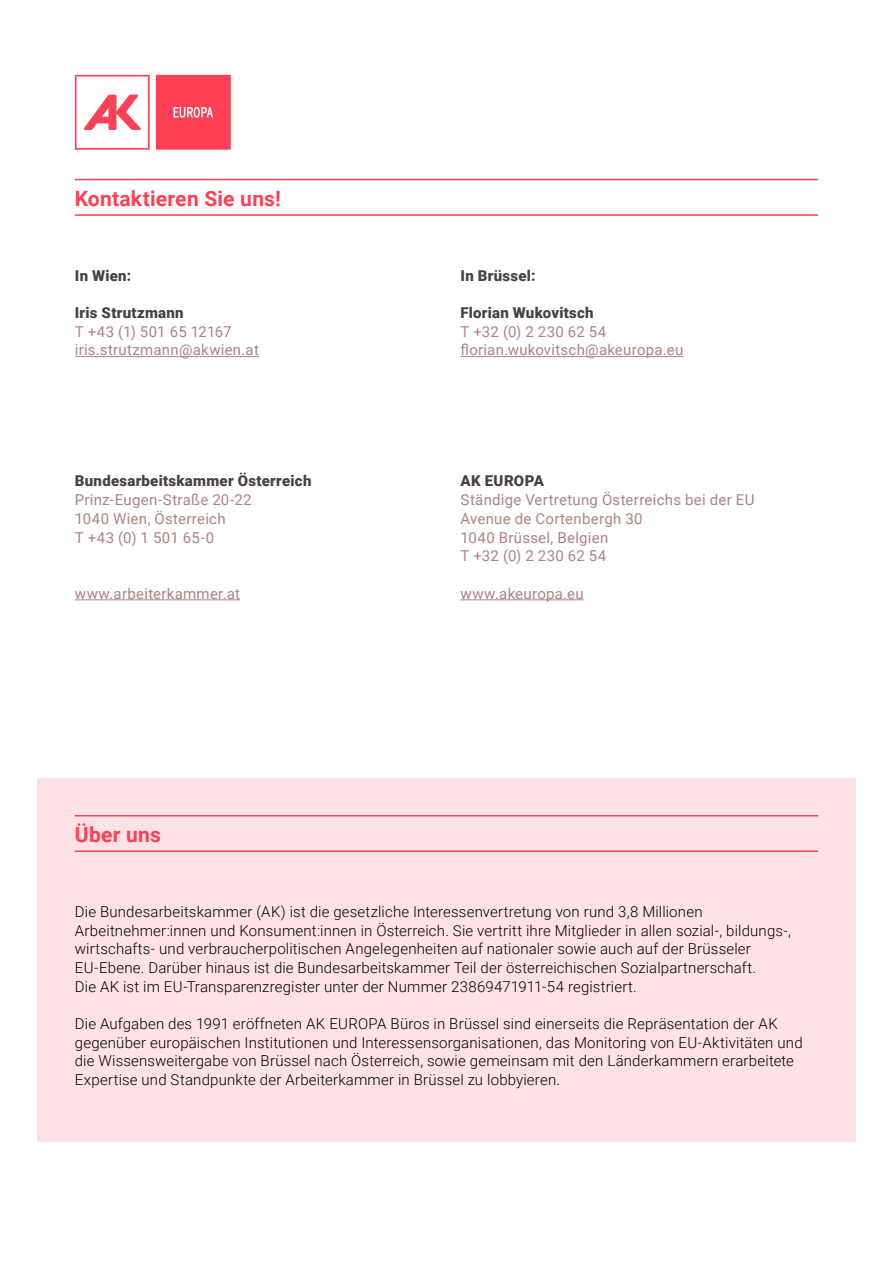
<style>
.page{position:relative;width:893px;height:1263px;background:#fff}
.page>*{position:absolute;margin:0;border:0;box-sizing:border-box;transform-origin:0 0}
.t1{font:700 21px "Roboto";letter-spacing:.01em;color:#ff4054}
.t2{font:300 15px/18.8px "Roboto";letter-spacing:.01em;color:#000}
.t3{font:15px/18.8px "Roboto";letter-spacing:.02em;color:#af8282}
.t4{font:900 15px "Roboto";letter-spacing:.02em;color:#484242}
</style>
<div class="page">
<div style="left:37px;top:778px;width:818px;height:363px;background:#ffe2e6"></div>
<hr style="left:75px;top:356px;width:184px;height:1px;background:#af8282">
<hr style="left:75px;top:599px;width:165px;height:1px;background:#af8282">
<hr style="left:460px;top:356px;width:223px;height:1px;background:#af8282">
<hr style="left:460px;top:599px;width:124px;height:1px;background:#af8282">
<hr style="left:75px;top:179px;width:743px;height:1px;background:#ff4054">
<hr style="left:75px;top:214px;width:743px;height:2px;background:#ff4054">
<hr style="left:75px;top:815px;width:743px;height:1px;background:#ff4054">
<hr style="left:75px;top:850px;width:743px;height:2px;background:#ff4054">
<svg style="left:75px;top:75px;width:75px;height:75px"></svg>
<svg style="left:156px;top:75px;width:75px;height:75px;background:#ff475a"></svg>
<h1 class="t1" style="left:75px;top:184px;width:208px">Kontaktieren Sie uns!</h1>
<p class="t4" style="left:75px;top:265px;width:58px">In Wien:</p>
<p class="t4" style="left:75px;top:302px;width:110px">Iris Strutzmann</p>
<p class="t3" style="left:75px;top:321px;width:186px">T +43 (1) 501 65 12167 iris.strutzmann@akwien.at</p>
<p class="t4" style="left:75px;top:471px;width:238px">Bundesarbeitskammer Österreich</p>
<p class="t3" style="left:75px;top:490px;width:178px">Prinz-Eugen-Straße 20-22<br>1040 Wien, Österreich<br>T +43 (0) 1 501 65-0</p>
<p class="t3" style="left:75px;top:583px;width:167px">www.arbeiterkammer.at</p>
<h1 class="t1" style="left:75px;top:820px;width:87px">Über uns</h1>
<p class="t4" style="left:460px;top:265px;width:76px">In Brüssel:</p>
<p class="t4" style="left:460px;top:302px;width:135px">Florian Wukovitsch</p>
<p class="t3" style="left:460px;top:321px;width:224px">T +32 (0) 2 230 62 54 florian.wukovitsch@akeuropa.eu</p>
<p class="t4" style="left:460px;top:471px;width:85px">AK EUROPA</p>
<p class="t3" style="left:460px;top:490px;width:295px">Ständige Vertretung Österreichs bei der EU<br>Avenue de Cortenbergh 30<br>1040 Brüssel, Belgien<br>T +32 (0) 2 230 62 54</p>
<p class="t3" style="left:460px;top:583px;width:125px">www.akeuropa.eu</p>
<p class="t2" style="left:75px;top:901px;width:718px">Die Bundesarbeitskammer (AK) ist die gesetzliche Interessenvertretung von rund 3,8 Millionen Arbeitnehmer:innen und Konsument:innen in Österreich. Sie vertritt ihre Mitglieder in allen sozial-, bildungs-, wirtschafts- und verbraucherpolitischen Angelegenheiten auf nationaler sowie auch auf der Brüsseler EU-Ebene. Darüber hinaus ist die Bundesarbeitskammer Teil der österreichischen Sozialpartnerschaft.<br>Die AK ist im EU-Transparenzregister unter der Nummer 23869471911-54 registriert.</p>
<p class="t2" style="left:75px;top:1014px;width:729px">Die Aufgaben des 1991 eröffneten AK EUROPA Büros in Brüssel sind einerseits die Repräsentation der AK gegenüber europäischen Institutionen und Interessensorganisationen, das Monitoring von EU-Aktivitäten und die Wissensweitergabe von Brüssel nach Österreich, sowie gemeinsam mit den Länderkammern erarbeitete Expertise und Standpunkte der Arbeiterkammer in Brüssel zu lobbyieren.</p>
</div>
